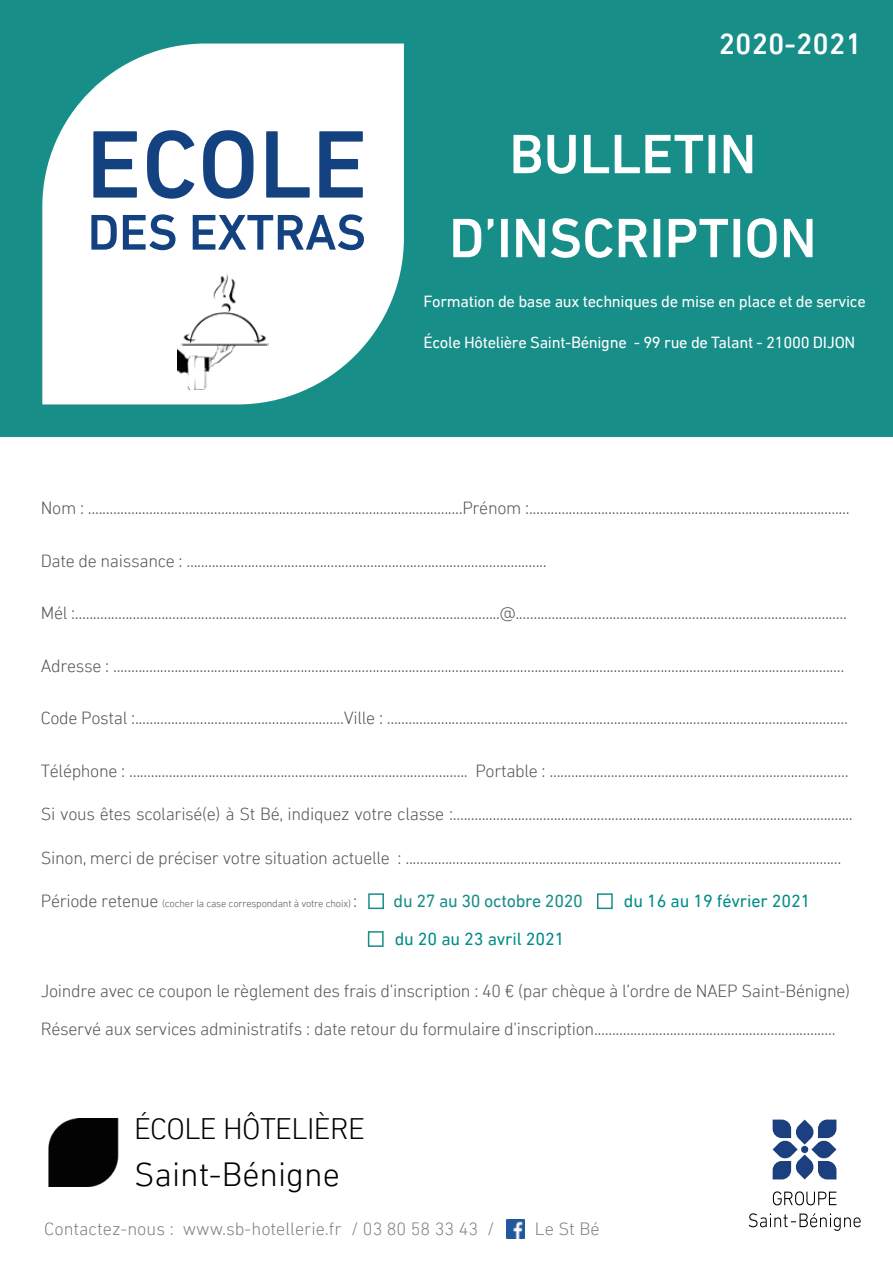
<style>
.page{position:relative;width:893px;height:1263px;background:#fff}
.page>*{position:absolute;margin:0;border:0;box-sizing:border-box;transform-origin:0 0}
.t1{font:500 97.5px "DIN Next LT Pro";color:#144281}
.t2{font:500 56.4px/84px "DIN Next LT Pro";color:#fff;text-align:center}
.t3{font:500 51px "DIN Next LT Pro";letter-spacing:-.01em;color:#144281}
.t4{font:300 34.35px "DIN Next LT Pro";color:#000}
.t5{font:300 30.3px "DIN Next LT Pro";letter-spacing:-.02em;color:#000}
.t6{font:500 30px "DIN Next LT Pro";color:#fff}
.t7{font:300 18.3px "DIN Next LT Pro";color:rgb(0 0 0/.5)}
.t8{font:300 18px/37.5px "DIN Next LT Pro";letter-spacing:-.02em;color:#575756}
.t9{font:18px "DIN Next LT Pro";letter-spacing:-.01em;color:#008d88}
.t10{font:18px "DIN Next LT Pro";letter-spacing:-.02em;color:#188e89}
.t11{font:16.5px "DIN Next LT Pro";letter-spacing:-.02em;color:#fff}
.t12{font:300 10.5px "DIN Next LT Pro";letter-spacing:-.02em;color:#575756}
.s1{font-size:18px}
</style>
<div class="page">
<svg style="left:773px;top:1191px;width:63px;height:14px"></svg>
<svg style="left:749px;top:1213px;width:112px;height:18px"></svg>
<svg style="left:773px;top:1119px;width:63px;height:60px"></svg>
<div style="left:0;top:0;width:893px;height:436px;background:#188e89"></div>
<svg style="left:42px;top:44px;width:362px;height:360px;background:#e8f3f3"></svg>
<div style="left:368px;top:893px;width:16px;height:16px;border:2px solid #188e89"></div>
<div style="left:597px;top:893px;width:16px;height:16px;border:2px solid #188e89"></div>
<img style="left:506px;top:1220px;width:19px;height:18px">
<img style="left:48px;top:1119px;width:71px;height:68px">
<div style="left:368px;top:931px;width:16px;height:16px;border:2px solid #188e89"></div>
<img style="left:178px;top:272px;width:90px;height:117px">
<h1 class="t1" style="left:86px;top:108px;width:283px">ECOLE</h1>
<h3 class="t3" style="left:88px;top:203px;width:280px">DES EXTRAS</h3>
<h3 class="t6" style="left:719px;top:26px;width:145px">2020-2021</h3>
<h2 class="t2" style="left:449px;top:112px;width:369px">BULLETIN<br>D’INSCRIPTION</h2>
<p class="t11" style="left:423px;top:292px;width:444px">Formation de base aux techniques de mise en place et de service</p>
<p class="t11" style="left:423px;top:332px;width:433px">École Hôtelière Saint-Bénigne - 99 rue de Talant - 21000 DIJON</p>
<p class="t8" style="left:41px;top:489px;width:810px">Nom : ........................................................................................................Prénom :.........................................................................................</p>
<p class="t8" style="left:41px;top:542px;width:507px">Date de naissance : ....................................................................................................</p>
<p class="t8" style="left:41px;top:594px;width:808px">Mél :......................................................................................................................@............................................................................................</p>
<p class="t8" style="left:41px;top:647px;width:805px">Adresse : ...........................................................................................................................................................................................................</p>
<p class="t8" style="left:41px;top:699px;width:809px">Code Postal :..........................................................Ville : ................................................................................................................................</p>
<p class="t8" style="left:41px;top:752px;width:809px">Téléphone : .............................................................................................. Portable : ...................................................................................</p>
<p class="t8" style="left:41px;top:795px;width:813px">Si vous êtes scolarisé(e) à St Bé, indiquez votre classe :...............................................................................................................</p>
<p class="t8" style="left:41px;top:839px;width:802px">Sinon, merci de préciser votre situation actuelle : .........................................................................................................................</p>
<p class="t12" style="left:41px;top:898px;width:318px"><span class="s1">Période retenue</span> (cocher la case correspondant à votre choix) <span class="s1">:</span></p>
<p class="t10" style="left:394px;top:891px;width:191px">du 27 au 30 octobre 2020</p>
<p class="t9" style="left:624px;top:891px;width:188px">du 16 au 19 février 2021</p>
<p class="t9" style="left:395px;top:928px;width:171px">du 20 au 23 avril 2021</p>
<p class="t8" style="left:41px;top:972px;width:811px">Joindre avec ce coupon le règlement des frais d’inscription : 40 € (par chèque à l’ordre de NAEP Saint-Bénigne)<br>Réservé aux services administratifs : date retour du formulaire d’inscription...................................................................</p>
<h3 class="t5" style="left:134px;top:1111px;width:233px">ÉCOLE HÔTELIÈRE</h3>
<h3 class="t4" style="left:134px;top:1154px;width:207px">Saint-Bénigne</h3>
<p class="t7" style="left:44px;top:1218px;width:452px">Contactez-nous : www.sb-hotellerie.fr / 03 80 58 33 43 /</p>
<p class="t7" style="left:535px;top:1218px;width:66px">Le St Bé</p>
</div>
